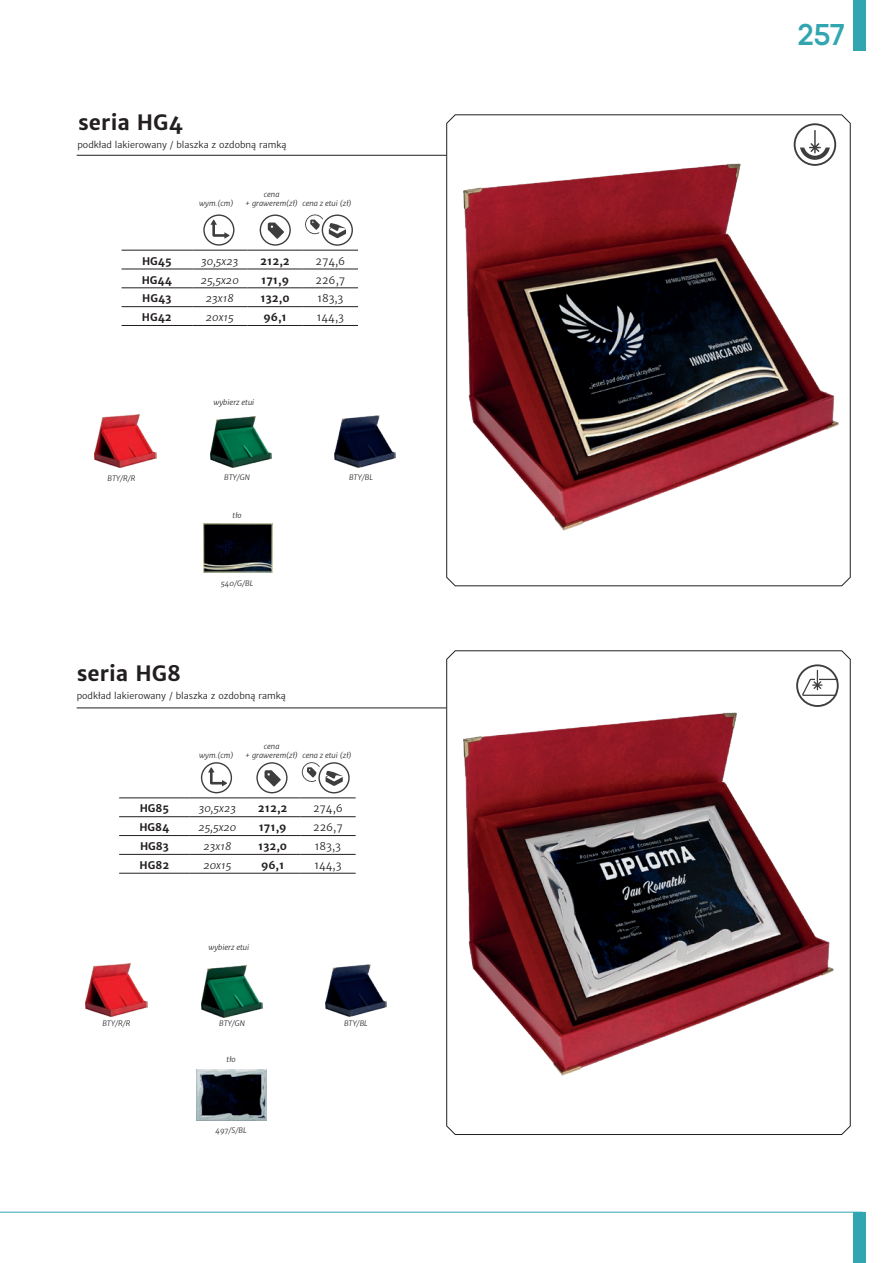
<style>
.page{position:relative;width:893px;height:1263px;background:#fff}
.page>*{position:absolute;margin:0;border:0;box-sizing:border-box;transform-origin:0 0}
.t1{font:600 30px "Qanelas";color:#32a6b0}
.t2{font:700 21px "Merriweather Sans";color:#231f20}
.t3{font:700 10.5px "Merriweather Sans";color:#231f20}
.t4{font:italic 10.5px "Merriweather Sans";color:#231f20}
.t5{font:10.5px "Merriweather Sans";color:#231f20}
.t6{font:9px "Merriweather Sans";color:#231f20}
.t7{font:italic 7.5px/9px "Merriweather Sans";color:#231f20}
</style>
<div class="page">
<hr style="left:0;top:1212px;width:863px;height:1px;background:#32a6b0">
<div style="left:853px;top:1212px;width:13px;height:51px;background:#32a6b0"></div>
<div style="left:853px;top:0;width:13px;height:51px;background:#32a6b0"></div>
<img style="left:204px;top:524px;width:68px;height:49px">
<img style="left:197px;top:1069px;width:69px;height:51px">
<svg style="left:446px;top:114px;width:405px;height:472px"></svg>
<img style="left:94px;top:414px;width:63px;height:53px">
<img style="left:85px;top:963px;width:62px;height:53px">
<img style="left:211px;top:416px;width:61px;height:52px">
<img style="left:202px;top:965px;width:60px;height:52px">
<img style="left:334px;top:415px;width:61px;height:52px">
<img style="left:325px;top:965px;width:61px;height:51px">
<svg style="left:446px;top:650px;width:405px;height:485px"></svg>
<svg style="left:796px;top:664px;width:43px;height:43px"></svg>
<hr style="left:77px;top:155px;width:369px;height:1px;background:#231f20">
<hr style="left:77px;top:708px;width:369px;height:1px;background:#231f20">
<svg style="left:203px;top:214px;width:31px;height:32px"></svg>
<hr style="left:122px;top:250px;width:70px;height:1px;background:#231f20">
<hr style="left:192px;top:250px;width:55px;height:1px;background:#231f20">
<hr style="left:247px;top:250px;width:56px;height:1px;background:#231f20">
<hr style="left:303px;top:250px;width:55px;height:1px;background:#231f20">
<hr style="left:122px;top:269px;width:70px;height:1px;background:#231f20">
<hr style="left:192px;top:269px;width:55px;height:1px;background:#231f20">
<hr style="left:247px;top:269px;width:56px;height:1px;background:#231f20">
<hr style="left:303px;top:269px;width:55px;height:1px;background:#231f20">
<hr style="left:122px;top:288px;width:70px;height:1px;background:#231f20">
<hr style="left:192px;top:288px;width:55px;height:1px;background:#231f20">
<hr style="left:247px;top:288px;width:56px;height:1px;background:#231f20">
<hr style="left:303px;top:288px;width:55px;height:1px;background:#231f20">
<hr style="left:122px;top:306px;width:70px;height:1px;background:#231f20">
<hr style="left:192px;top:306px;width:55px;height:1px;background:#231f20">
<hr style="left:247px;top:306px;width:56px;height:1px;background:#231f20">
<hr style="left:303px;top:306px;width:55px;height:1px;background:#231f20">
<hr style="left:122px;top:325px;width:70px;height:1px;background:#231f20">
<hr style="left:192px;top:325px;width:55px;height:1px;background:#231f20">
<hr style="left:247px;top:325px;width:56px;height:1px;background:#231f20">
<hr style="left:303px;top:325px;width:55px;height:1px;background:#231f20">
<svg style="left:260px;top:214px;width:31px;height:32px"></svg>
<svg style="left:305px;top:214px;width:48px;height:32px"></svg>
<svg style="left:201px;top:762px;width:31px;height:31px"></svg>
<hr style="left:119px;top:798px;width:71px;height:1px;background:#231f20">
<hr style="left:190px;top:798px;width:55px;height:1px;background:#231f20">
<hr style="left:245px;top:798px;width:55px;height:1px;background:#231f20">
<hr style="left:300px;top:798px;width:56px;height:1px;background:#231f20">
<hr style="left:119px;top:816px;width:71px;height:1px;background:#231f20">
<hr style="left:190px;top:816px;width:55px;height:1px;background:#231f20">
<hr style="left:245px;top:816px;width:55px;height:1px;background:#231f20">
<hr style="left:300px;top:816px;width:56px;height:1px;background:#231f20">
<hr style="left:119px;top:835px;width:71px;height:1px;background:#231f20">
<hr style="left:190px;top:835px;width:55px;height:1px;background:#231f20">
<hr style="left:245px;top:835px;width:55px;height:1px;background:#231f20">
<hr style="left:300px;top:835px;width:56px;height:1px;background:#231f20">
<hr style="left:119px;top:854px;width:71px;height:1px;background:#231f20">
<hr style="left:190px;top:854px;width:55px;height:1px;background:#231f20">
<hr style="left:245px;top:854px;width:55px;height:1px;background:#231f20">
<hr style="left:300px;top:854px;width:56px;height:1px;background:#231f20">
<hr style="left:119px;top:873px;width:71px;height:1px;background:#231f20">
<hr style="left:190px;top:873px;width:55px;height:1px;background:#231f20">
<hr style="left:245px;top:873px;width:55px;height:1px;background:#231f20">
<hr style="left:300px;top:873px;width:56px;height:1px;background:#231f20">
<svg style="left:256px;top:762px;width:32px;height:31px"></svg>
<svg style="left:302px;top:762px;width:48px;height:31px"></svg>
<h2 class="t2" style="left:78px;top:110px;width:106px">seria HG4</h2>
<p class="t6" style="left:77px;top:139px;width:211px">podkład lakierowany / blaszka z ozdobną ramką</p>
<p class="t7" style="left:199px;top:199px;width:36px">wym.(cm)</p>
<p class="t7" style="left:245px;top:190px;width:108px;text-indent:19px">cena<br>+ grawerem(zł) cena z etui (zł)</p>
<h3 class="t3" style="left:142px;top:254px;width:31px">HG45</h3>
<h3 class="t4" style="left:201px;top:254px;width:39px">30,5x23</h3>
<h3 class="t3" style="left:260px;top:254px;width:31px">212,2</h3>
<h3 class="t5" style="left:316px;top:255px;width:31px">274,6</h3>
<h3 class="t3" style="left:142px;top:273px;width:32px">HG44</h3>
<h3 class="t4" style="left:201px;top:273px;width:40px">25,5x20</h3>
<h3 class="t3" style="left:261px;top:273px;width:29px">171,9</h3>
<h3 class="t5" style="left:316px;top:273px;width:31px">226,7</h3>
<h3 class="t3" style="left:142px;top:292px;width:31px">HG43</h3>
<h3 class="t4" style="left:206px;top:292px;width:29px">23x18</h3>
<h3 class="t3" style="left:261px;top:292px;width:30px">132,0</h3>
<h3 class="t5" style="left:317px;top:292px;width:28px">183,3</h3>
<h3 class="t3" style="left:142px;top:311px;width:32px">HG42</h3>
<h3 class="t4" style="left:206px;top:311px;width:30px">20x15</h3>
<h3 class="t3" style="left:263px;top:311px;width:25px">96,1</h3>
<h3 class="t5" style="left:317px;top:311px;width:29px">144,3</h3>
<p class="t7" style="left:108px;top:474px;width:30px">BTY/R/R</p>
<h2 class="t2" style="left:77px;top:661px;width:106px">seria HG8</h2>
<p class="t7" style="left:213px;top:397px;width:42px">wybierz etui</p>
<p class="t7" style="left:224px;top:473px;width:27px">BTY/GN</p>
<p class="t7" style="left:233px;top:511px;width:10px">tło</p>
<p class="t7" style="left:221px;top:579px;width:34px">540/G/BL</p>
<p class="t6" style="left:77px;top:690px;width:211px">podkład lakierowany / blaszka z ozdobną ramką</p>
<p class="t7" style="left:349px;top:473px;width:25px">BTY/BL</p>
<p class="t7" style="left:199px;top:751px;width:36px">wym.(cm)</p>
<p class="t7" style="left:245px;top:742px;width:108px;text-indent:19px">cena<br>+ grawerem(zł) cena z etui (zł)</p>
<h3 class="t3" style="left:140px;top:802px;width:31px">HG85</h3>
<h3 class="t4" style="left:199px;top:802px;width:39px">30,5x23</h3>
<h3 class="t3" style="left:258px;top:802px;width:31px">212,2</h3>
<h3 class="t5" style="left:313px;top:802px;width:31px">274,6</h3>
<h3 class="t3" style="left:139px;top:821px;width:32px">HG84</h3>
<h3 class="t4" style="left:198px;top:821px;width:40px">25,5x20</h3>
<h3 class="t3" style="left:259px;top:821px;width:29px">171,9</h3>
<h3 class="t5" style="left:313px;top:821px;width:31px">226,7</h3>
<h3 class="t3" style="left:140px;top:840px;width:30px">HG83</h3>
<h3 class="t4" style="left:203px;top:840px;width:29px">23x18</h3>
<h3 class="t3" style="left:258px;top:840px;width:30px">132,0</h3>
<h3 class="t5" style="left:315px;top:840px;width:28px">183,3</h3>
<h3 class="t3" style="left:140px;top:859px;width:31px">HG82</h3>
<h3 class="t4" style="left:203px;top:859px;width:30px">20x15</h3>
<h3 class="t3" style="left:261px;top:859px;width:25px">96,1</h3>
<h3 class="t5" style="left:314px;top:859px;width:29px">144,3</h3>
<p class="t7" style="left:102px;top:1019px;width:30px">BTY/R/R</p>
<p class="t7" style="left:208px;top:943px;width:42px">wybierz etui</p>
<p class="t7" style="left:219px;top:1018px;width:27px">BTY/GN</p>
<p class="t7" style="left:227px;top:1055px;width:10px">tło</p>
<p class="t7" style="left:215px;top:1126px;width:33px">497/S/BL</p>
<p class="t7" style="left:344px;top:1018px;width:25px">BTY/BL</p>
<h1 class="t1" style="left:798px;top:16px;width:48px">257</h1>
</div>
